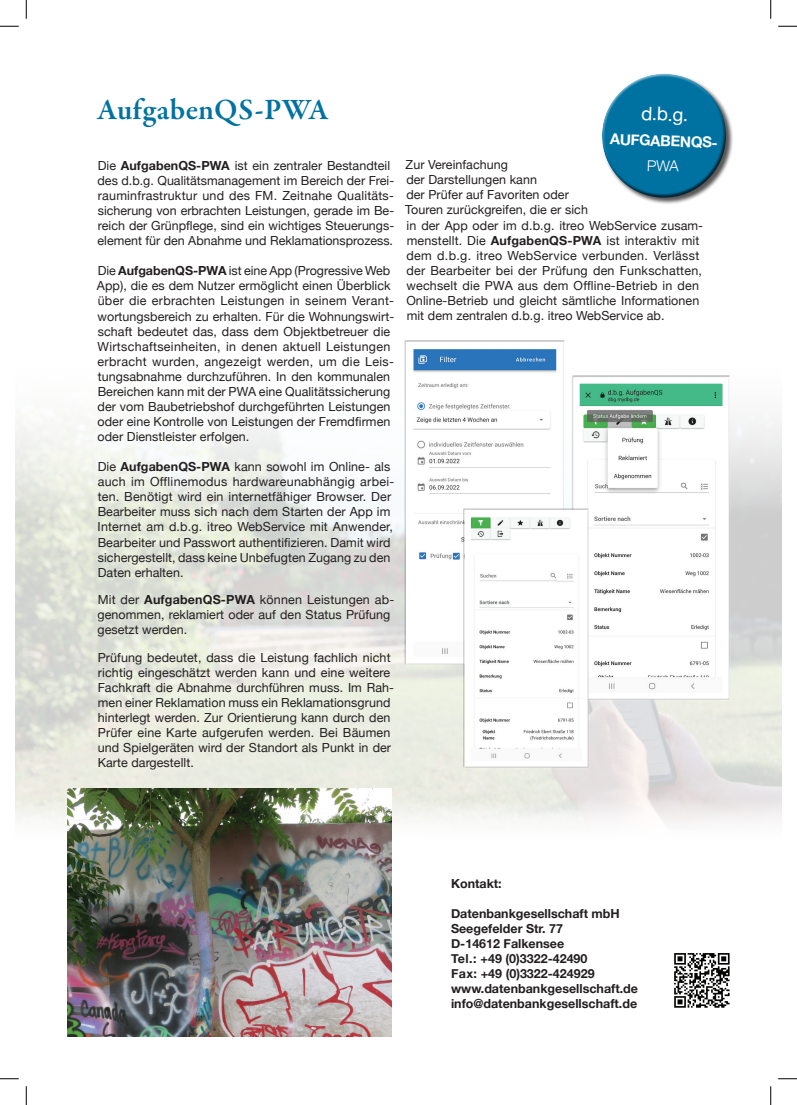
<style>
.page{position:relative;width:797px;height:1105px;background:#fff}
.page>*{position:absolute;margin:0;border:0;box-sizing:border-box;transform-origin:0 0}
.t1{font:600 30px "Garamond Premr Pro";letter-spacing:.005em;color:#0072a1}
.t2{font:18.75px "Helvetica Neue";color:#fff}
.t3{font:700 15px "Helvetica Neue";color:#fff}
.t4{font:12.5px/15px "Helvetica Neue";letter-spacing:.005em;color:#231f20}
.t5{font:700 12.5px/15px "Helvetica Neue";color:#231f20}
.s1{font-weight:700}
</style>
<div class="page">
<img style="left:16px;top:420px;width:765px;height:426px">
<div style="left:601px;top:73px;width:132px;height:132px;background:#231f20;opacity:.75"></div>
<div style="left:571px;top:376px;width:160px;height:325px;background:#231f20;opacity:.25"></div>
<div style="left:404px;top:341px;width:162px;height:325px;background:#231f20;opacity:.25"></div>
<div style="left:463px;top:509px;width:127px;height:261px;background:#231f20;opacity:.25"></div>
<img style="left:67px;top:788px;width:324px;height:248px">
<img style="left:674px;top:953px;width:56px;height:55px">
<svg style="left:0;top:25px;width:19px;height:2px"></svg>
<svg style="left:778px;top:25px;width:19px;height:2px"></svg>
<svg style="left:0;top:1078px;width:19px;height:1px"></svg>
<svg style="left:778px;top:1078px;width:19px;height:1px"></svg>
<svg style="left:25px;top:0;width:2px;height:19px"></svg>
<svg style="left:25px;top:1086px;width:2px;height:19px"></svg>
<svg style="left:770px;top:0;width:1px;height:19px"></svg>
<svg style="left:770px;top:1086px;width:1px;height:19px"></svg>
<svg style="left:601px;top:73px;width:128px;height:127px"></svg>
<h1 class="t1" style="left:97px;top:91px;width:233px">AufgabenQS-PWA</h1>
<p class="t4" style="left:98px;top:158px;width:294px">Die <span class="s1">AufgabenQS-PWA</span> ist ein zentraler Bestandteil</p>
<p class="t4" style="left:97px;top:173px;width:298px;text-align:justify">des d.b.g. Qualitätsmanagement im Bereich der Frei&shy;rauminfrastruktur und des FM. Zeitnahe Qualitäts&shy;sicherung von erbrachten Leistungen, gerade im Be&shy;reich der Grünpflege, sind ein wichtiges Steuerungs&shy;element für den Abnahme und Reklamationsprozess.</p>
<p class="t4" style="left:97px;top:263px;width:299px">Die <span class="s1">AufgabenQS-PWA</span> ist eine App (Progressive Web App), die es dem Nutzer ermöglicht einen Überblick über die erbrachten Leistungen in seinem Verant&shy;wortungsbereich zu erhalten. Für die Wohnungswirt&shy;schaft bedeutet das, dass dem Objektbetreuer die Wirtschaftseinheiten, in denen aktuell Leistungen erbracht wurden, angezeigt werden, um die Leis&shy;tungsabnahme durchzuführen. In den kommunalen Bereichen kann mit der PWA eine Qualitätssicherung der vom Baubetriebshof durchgeführten Leistungen oder eine Kontrolle von Leistungen der Fremdfirmen oder Dienstleister erfolgen.</p>
<p class="t4" style="left:98px;top:459px;width:298px">Die <span class="s1">AufgabenQS-PWA</span> kann sowohl im Online- als auch im Offlinemodus hardwareunabhängig arbei&shy;ten. Benötigt wird ein internetfähiger Browser. Der Bearbeiter muss sich nach dem Starten der App im Internet am d.b.g. itreo WebService mit Anwender, Bearbeiter und Passwort authentifizieren. Damit wird sichergestellt, dass keine Unbefugten Zugang zu den Daten erhalten.</p>
<p class="t4" style="left:98px;top:592px;width:298px">Mit der <span class="s1">AufgabenQS-PWA</span> können Leistungen ab&shy;genommen, reklamiert oder auf den Status Prüfung gesetzt werden.</p>
<p class="t4" style="left:98px;top:650px;width:298px">Prüfung bedeutet, dass die Leistung fachlich nicht richtig eingeschätzt werden kann und eine weitere Fachkraft die Abnahme durchführen muss. Im Rah&shy;men einer Reklamation muss ein Reklamationsgrund hinterlegt werden. Zur Orientierung kann durch den Prüfer eine Karte aufgerufen werden. Bei Bäumen und Spielgeräten wird der Standort als Punkt in der Karte dargestellt.</p>
<h2 class="t2" style="left:641px;top:102px;width:48px;rotate:2deg">d.b.g.</h2>
<p class="t3" style="left:610px;top:130px;width:118px;rotate:2deg">Auf gabenQS-</p>
<p class="t4" style="left:405px;top:157px;width:299px">Zur Vereinfachung<br>der Darstellungen kann<br>der Prüfer auf Favoriten oder<br>Touren zurückgreifen, die er sich<br>in der App oder im d.b.g. itreo WebService zusam&shy;menstellt. Die <span class="s1">AufgabenQS-PWA</span> ist interaktiv mit dem d.b.g. itreo WebService verbunden. Verlässt der Bearbeiter bei der Prüfung den Funkschatten, wechselt die PWA aus dem Offline-Betrieb in den Online-Betrieb und gleicht sämtliche Informationen mit dem zentralen d.b.g. itreo WebService ab.</p>
<p class="t5" style="left:451px;top:876px;width:52px">Kontakt:</p>
<p class="t5" style="left:451px;top:906px;width:188px">Datenbankgesellschaft mbH<br>Seegefelder Str. 77<br>D-14612 Falkensee<br>Tel.: +49 (0)3322-42490<br>Fax: +49 (0)3322-424929 www.datenbankgesellschaft.de info@datenbankgesellschaft.de</p>
</div>
